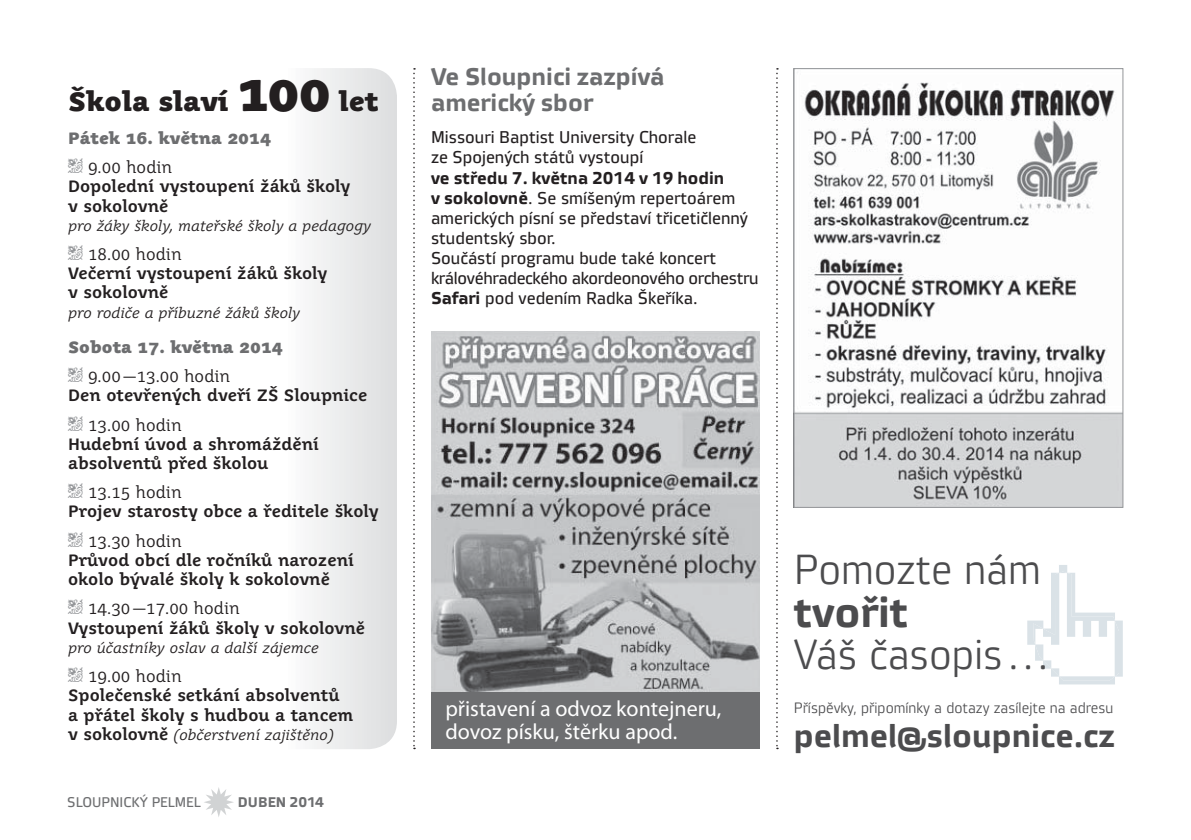
<style>
.page{position:relative;width:1191px;height:840px;background:#fff}
.page>*{position:absolute;margin:0;border:0;box-sizing:border-box;transform-origin:0 0}
.t1{font:42px "Vida 31 Pro";color:#4c4c4e}
.t2{font:700 42px "Vida 32 Pro";color:#4c4c4e}
.t3{font:700 32px "Vida 32 Pro";color:#4c4c4e}
.t4{font:500 26px "Juvenis";color:#231f20}
.t5{font:700 24px/26px "Vida 32 Pro";color:#6d6e70}
.t6{font:22px/22px "Myriad Pro";color:#fff}
.t7{font:17px/20px "Vida 32 Pro";color:#231f20}
.t8{font:700 16px/19.2px "Juvenis";color:#231f20}
.t9{font:500 16px "Juvenis";color:#6d6e70}
.t10{font:15px "Vida 31 Pro";color:#4c4c4e}
.t11{font:italic 14px "Juvenis";color:#231f20}
.t12{font:14px "Vida 32 Pro";color:#6d6e70}
.t13{font:700 14px "Vida 32 Pro";color:#6d6e70}
.s1{font-size:48px}
.s2{font-family:"Adobe Caslon Pro";color:#939598}
.s3{font-weight:400}
.s4{font-weight:700;font-style:normal;font-size:16px}
.s5{font-weight:700}
</style>
<div class="page">
<svg style="left:204px;top:787px;width:30px;height:30px"></svg>
<svg style="left:312px;top:68px;width:85px;height:680px"></svg>
<img style="left:795px;top:82px;width:326px;height:423px">
<div style="left:793px;top:68px;width:330px;height:439px;border:1px solid #939598"></div>
<img style="left:431px;top:331px;width:329px;height:361px">
<div style="left:431px;top:692px;width:329px;height:56px;background:#6d6e70"></div>
<svg style="left:413px;top:68px;width:2px;height:680px"></svg>
<svg style="left:776px;top:68px;width:2px;height:680px"></svg>
<svg style="left:1027px;top:565px;width:95px;height:119px"></svg>
<h3 class="t4" style="left:68px;top:90px;width:312px">Škola slaví <span class="s1">100</span> let</h3>
<p class="t9" style="left:68px;top:131px;width:204px">Pátek 16. května 2014</p>
<p class="t8" style="left:68px;top:159px;width:284px"><span class="s2">•</span> <span class="s3">9.00 hodin<br></span>Dopolední vystoupení žáků školy v sokolovně</p>
<p class="t11" style="left:68px;top:219px;width:305px">pro žáky školy, mateřské školy a pedagogy</p>
<p class="t8" style="left:68px;top:245px;width:261px"><span class="s2">•</span> <span class="s3">18.00 hodin<br></span>Večerní vystoupení žáků školy v sokolovně</p>
<p class="t11" style="left:68px;top:305px;width:234px">pro rodiče a příbuzné žáků školy</p>
<p class="t9" style="left:68px;top:339px;width:216px">Sobota 17. května 2014</p>
<p class="t8" style="left:68px;top:367px;width:301px"><span class="s2">•</span> <span class="s3">9.00 —13.00 hodin<br></span>Den otevřených dveří ZŠ Sloupnice</p>
<p class="t8" style="left:68px;top:416px;width:252px"><span class="s2">•</span> <span class="s3">13.00 hodin<br></span>Hudební úvod a shromáždění absolventů před školou</p>
<p class="t8" style="left:68px;top:483px;width:312px"><span class="s2">•</span> <span class="s3">13.15 hodin<br></span>Projev starosty obce a ředitele školy</p>
<p class="t8" style="left:68px;top:532px;width:287px"><span class="s2">•</span> <span class="s3">13.30 hodin<br></span>Průvod obcí dle ročníků narození okolo bývalé školy k sokolovně</p>
<p class="t8" style="left:68px;top:599px;width:299px"><span class="s2">•</span> <span class="s3">14.30 —17.00 hodin<br></span>Vystoupení žáků školy v sokolovně</p>
<p class="t11" style="left:68px;top:640px;width:252px">pro účastníky oslav a další zájemce</p>
<p class="t8" style="left:68px;top:667px;width:287px"><span class="s2">•</span> <span class="s3">19.00 hodin<br></span>Společenské setkání absolventů a přátel školy s hudbou a tancem</p>
<p class="t11" style="left:68px;top:727px;width:267px"><span class="s4">v sokolovně</span> (občerstvení zajištěno)</p>
<p class="t12" style="left:67px;top:796px;width:135px">SLOUPNICKÝ PELMEL</p>
<p class="t13" style="left:238px;top:796px;width:88px">DUBEN 2014</p>
<h3 class="t5" style="left:431px;top:66px;width:235px">Ve Sloupnici zazpívá americký sbor</h3>
<p class="t7" style="left:431px;top:129px;width:267px">Missouri Baptist University Chorale ze Spojených států vystoupí</p>
<p class="t7" style="left:431px;top:169px;width:329px"><span class="s5">ve středu 7. května 2014 v 19 hodin<br>v sokolovně</span>. Se smíšeným repertoárem amerických písní se představí třicetičlenný studentský sbor.<br>Součástí programu bude také koncert královéhradeckého akordeonového orchestru <span class="s5">Safari</span> pod vedením Radka Škeříka.</p>
<h3 class="t6" style="left:445px;top:700px;width:277px">přistavení a odvoz kontejneru, dovoz písku, štěrku apod.</h3>
<h1 class="t1" style="left:794px;top:554px;width:248px">Pomozte nám</h1>
<h1 class="t2" style="left:794px;top:596px;width:116px">tvořit</h1>
<h1 class="t1" style="left:794px;top:638px;width:261px">Váš časopis…</h1>
<p class="t10" style="left:794px;top:702px;width:321px">Příspěvky, připomínky a dotazy zasílejte na adresu</p>
<h2 class="t3" style="left:794px;top:724px;width:322px">pelmel@sloupnice.cz</h2>
</div>
